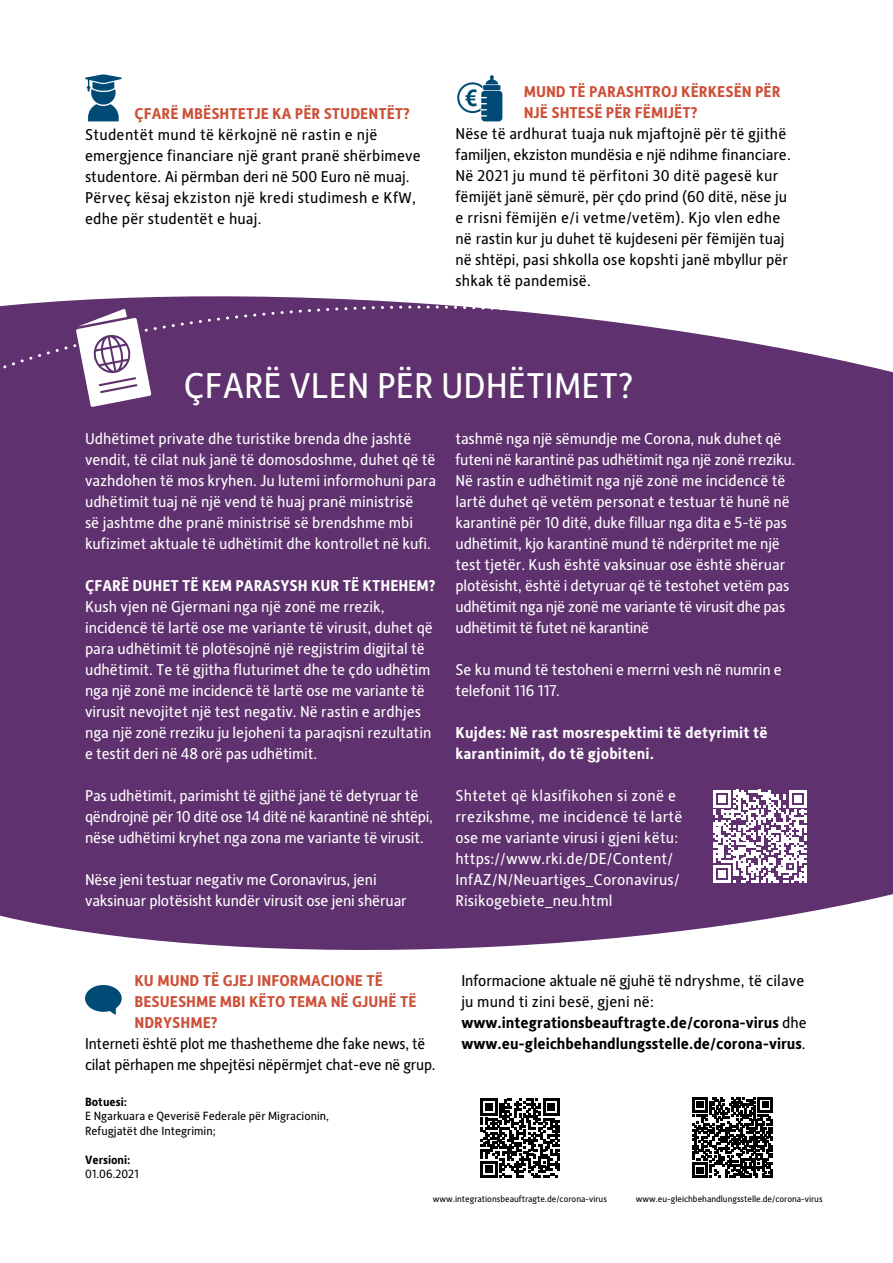
<style>
.page{position:relative;width:893px;height:1263px;background:#fff}
.page>*{position:absolute;margin:0;border:0;box-sizing:border-box;transform-origin:0 0}
.t1{font:36px "Alber New";color:#fff}
.t2{font:15.75px/21px "Alber New";color:#fff}
.t3{font:15.75px/21px "Alber New";letter-spacing:.01em;color:#000}
.t4{font:700 15.75px/21px "Alber New";color:#000}
.t5{font:700 15.75px/21px "Alber New";color:#cd5038}
.t6{font:700 15.75px/21px "Alber New";letter-spacing:.01em;color:#fff}
.t7{font:15.75px/21px "Alber New";letter-spacing:-.01em;color:#000}
.t8{font:12px/14.4px "Alber New";color:#000}
.t9{font:700 12px "Alber New";color:#000}
.t10{font:9px "Alber New";color:#000}
.s1{font-weight:400}
</style>
<div class="page">
<div style="left:0;top:316px;width:575px;height:306px;background:#5f316e"></div>
<div style="left:0;top:296px;width:568px;height:225px;background:#5f316e"></div>
<svg style="left:575px;top:317px;width:318px;height:305px;background:#6b4179"></svg>
<div style="left:0;top:622px;width:893px;height:328px;background:#5f316e"></div>
<svg style="left:76px;top:309px;width:75px;height:98px"></svg>
<svg style="left:480px;top:1099px;width:80px;height:79px"></svg>
<svg style="left:692px;top:1097px;width:81px;height:81px"></svg>
<svg style="left:457px;top:75px;width:45px;height:46px"></svg>
<svg style="left:85px;top:74px;width:37px;height:47px"></svg>
<svg style="left:713px;top:790px;width:93px;height:93px"></svg>
<svg style="left:85px;top:985px;width:37px;height:30px"></svg>
<p class="t5" style="left:134px;top:102px;width:277px">ÇFARË MBËSHTETJE KA PËR STUDENTËT?</p>
<p class="t3" style="left:85px;top:123px;width:337px">Studentët mund të kërkojnë në rastin e një emergjence financiare një grant pranë shërbimeve studentore. Ai përmban deri në 500 Euro në muaj.<br>Përveç kësaj ekziston një kredi studimesh e KfW, edhe për studentët e huaj.</p>
<p class="t5" style="left:524px;top:81px;width:258px">MUND TË PARASHTROJ KËRKESËN PËR<br>NJË SHTESË PËR FËMIJËT?</p>
<p class="t3" style="left:455px;top:123px;width:337px">Nëse të ardhurat tuaja nuk mjaftojnë për të gjithë familjen, ekziston mundësia e një ndihme financiare.<br>Në 2021 ju mund të përfitoni 30 ditë pagesë kur fëmijët janë sëmurë, për çdo prind (60 ditë, nëse ju e rrisni fëmijën e/i vetme/vetëm). Kjo vlen edhe në rastin kur ju duhet të kujdeseni për fëmijën tuaj në shtëpi, pasi shkolla ose kopshti janë mbyllur për shkak të pandemisë.</p>
<h1 class="t1" style="left:184px;top:362px;width:451px">ÇFARË VLEN PËR UDHËTIMET?</h1>
<p class="t2" style="left:85px;top:427px;width:353px">Udhëtimet private dhe turistike brenda dhe jashtë vendit, të cilat nuk janë të domosdoshme, duhet që të vazhdohen të mos kryhen. Ju lutemi informohuni para udhëtimit tuaj në një vend të huaj pranë ministrisë<br>së jashtme dhe pranë ministrisë së brendshme mbi kufizimet aktuale të udhëtimit dhe kontrollet në kufi.</p>
<p class="t6" style="left:85px;top:574px;width:352px">ÇFARË DUHET TË KEM PARASYSH KUR TË KTHEHEM?</p>
<p class="t2" style="left:85px;top:595px;width:349px">Kush vjen në Gjermani nga një zonë me rrezik, incidencë të lartë ose me variante të virusit, duhet që para udhëtimit të plotësojnë një regjistrim digjital të udhëtimit. Te të gjitha fluturimet dhe te çdo udhëtim nga një zonë me incidencë të lartë ose me variante të virusit nevojitet një test negativ. Në rastin e ardhjes nga një zonë rreziku ju lejoheni ta paraqisni rezultatin e testit deri në 48 orë pas udhëtimit.</p>
<p class="t2" style="left:85px;top:784px;width:349px">Pas udhëtimit, parimisht të gjithë janë të detyruar të qëndrojnë për 10 ditë ose 14 ditë në karantinë në shtëpi, nëse udhëtimi kryhet nga zona me variante të virusit.</p>
<p class="t2" style="left:85px;top:868px;width:323px">Nëse jeni testuar negativ me Coronavirus, jeni vaksinuar plotësisht kundër virusit ose jeni shëruar</p>
<p class="t2" style="left:455px;top:427px;width:341px">tashmë nga një sëmundje me Corona, nuk duhet që futeni në karantinë pas udhëtimit nga një zonë rreziku.<br>Në rastin e udhëtimit nga një zonë me incidencë të lartë duhet që vetëm personat e testuar të hunë në karantinë për 10 ditë, duke filluar nga dita e 5-të pas udhëtimit, kjo karantinë mund të ndërpritet me një test tjetër. Kush është vaksinuar ose është shëruar plotësisht, është i detyruar që të testohet vetëm pas udhëtimit nga një zonë me variante të virusit dhe pas udhëtimit të futet në karantinë</p>
<p class="t2" style="left:455px;top:658px;width:328px">Se ku mund të testoheni e merrni vesh në numrin e telefonit 116 117.</p>
<p class="t6" style="left:455px;top:721px;width:314px">Kujdes: Në rast mosrespektimi të detyrimit të karantinimit, do të gjobiteni.</p>
<p class="t2" style="left:455px;top:784px;width:229px">Shtetet që klasifikohen si zonë e rrezikshme, me incidencë të lartë ose me variante virusi i gjeni këtu: https://www.rki.de/DE/Content/ InfAZ/N/Neuartiges_Coronavirus/ Risikogebiete_neu.html</p>
<p class="t5" style="left:134px;top:969px;width:284px">KU MUND TË GJEJ INFORMACIONE TË<br>BESUESHME MBI KËTO TEMA NË GJUHË TË<br>NDRYSHME?</p>
<p class="t7" style="left:85px;top:1032px;width:352px">Interneti është plot me thashetheme dhe fake news, të cilat përhapen me shpejtësi nëpërmjet chat-eve në grup.</p>
<p class="t9" style="left:85px;top:1094px;width:44px">Botuesi:</p>
<p class="t8" style="left:85px;top:1108px;width:246px">E Ngarkuara e Qeverisë Federale për Migracionin,<br>Refugjatët dhe Integrimin;</p>
<p class="t9" style="left:85px;top:1151px;width:47px">Versioni:</p>
<p class="t8" style="left:85px;top:1166px;width:55px">01.06.2021</p>
<p class="t4" style="left:461px;top:969px;width:347px"><span class="s1">Informacione aktuale në gjuhë të ndryshme, të cilave ju mund ti zini besë, gjeni në: </span>www.integrationsbeauftragte.de/corona-virus <span class="s1">dhe </span>www.eu-gleichbehandlungsstelle.de/corona-virus<span class="s1">.</span></p>
<p class="t10" style="left:433px;top:1193px;width:176px">www.integrationsbeauftragte.de/corona-virus</p>
<p class="t10" style="left:636px;top:1193px;width:188px">www.eu-gleichbehandlungsstelle.de/corona-virus</p>
</div>
